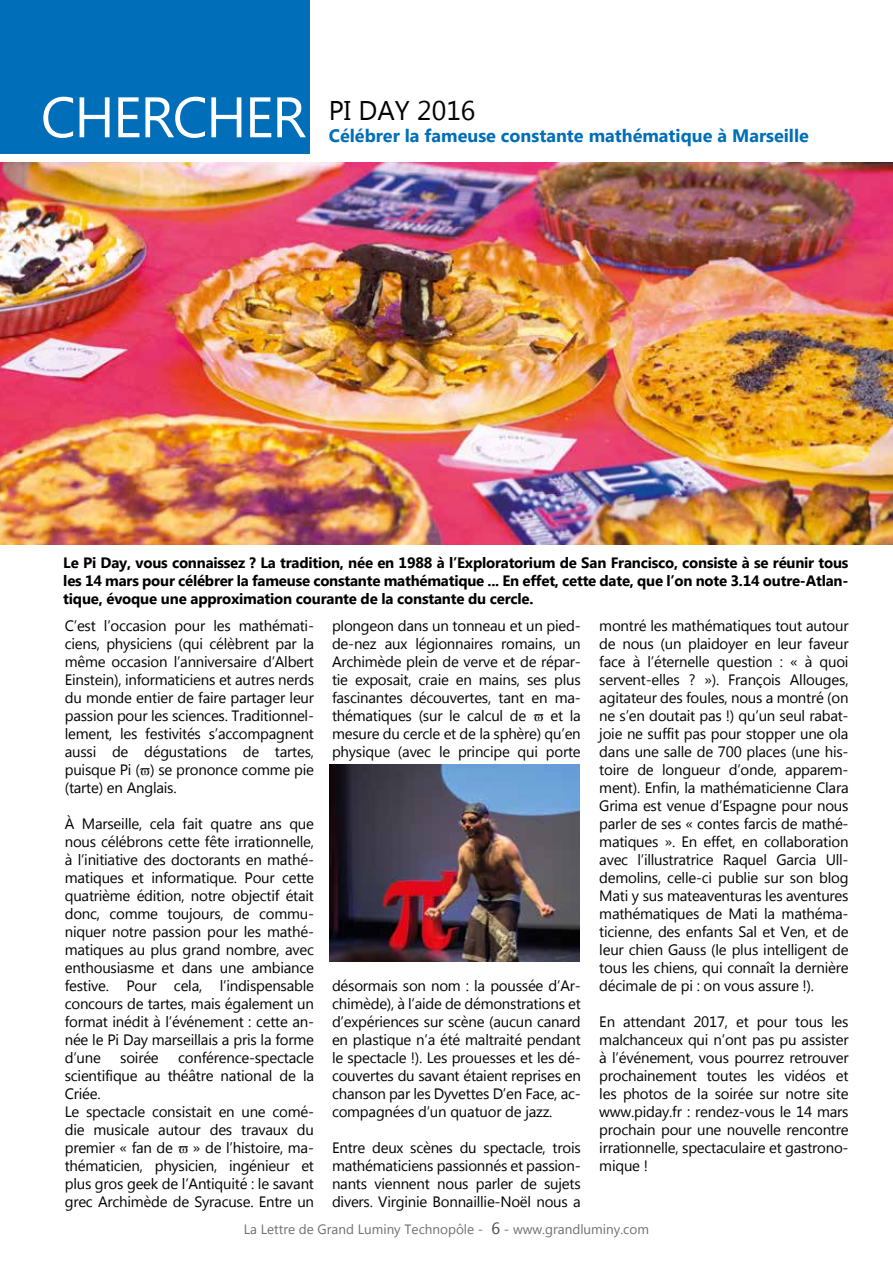
<style>
.page{position:relative;width:893px;height:1263px;background:#fff}
.page>*{position:absolute;margin:0;border:0;box-sizing:border-box;transform-origin:0 0}
.t1{font:57px "Microsoft New Tai Lue";letter-spacing:-.03em;color:#fff}
.t2{font:27px "Microsoft New Tai Lue";color:#000}
.t3{font:700 18px "Microsoft New Tai Lue";color:#006eb8}
.t4{font:15px/18px "Microsoft New Tai Lue";letter-spacing:-.015em;color:#000;text-align:justify}
.t5{font:700 15px/18px "Microsoft New Tai Lue";letter-spacing:-.015em;color:#000;text-align:justify}
.t6{font:13.5px "Microsoft New Tai Lue";color:#706f6f}
.s1{font-size:16.2px;color:#4a4a49}
</style>
<div class="page">
<img style="left:0;top:163px;width:893px;height:381px">
<img style="left:330px;top:764px;width:249px;height:197px">
<div style="left:0;top:0;width:310px;height:154px;background:#006eb8"></div>
<h1 class="t1" style="left:41px;top:84px;width:267px">CHERCHER</h1>
<h2 class="t2" style="left:329px;top:95px;width:148px">PI DAY 2016</h2>
<p class="t3" style="left:329px;top:125px;width:482px">Célébrer la fameuse constante mathématique à Marseille</p>
<p class="t5" style="left:63px;top:555px;width:787px">Le Pi Day, vous connaissez ? La tradition, née en 1988 à l’Exploratorium de San Francisco, consiste à se réunir tous les 14 mars pour célébrer la fameuse constante mathématique ... En effet, cette date, que l’on note 3.14 outre-Atlan&shy;tique, évoque une approximation courante de la constante du cercle.</p>
<p class="t4" style="left:65px;top:618px;width:251px">C’est l’occasion pour les mathémati&shy;ciens, physiciens (qui célèbrent par la même occasion l’anniversaire d’Albert Einstein), informaticiens et autres nerds du monde entier de faire partager leur passion pour les sciences. Traditionnel&shy;lement, les festivités s’accompagnent aussi de dégustations de tartes, puisque Pi ( ) se prononce comme pie (tarte) en Anglais.</p>
<p class="t4" style="left:65px;top:816px;width:251px">À Marseille, cela fait quatre ans que nous célébrons cette fête irrationnelle, à l’initiative des doctorants en mathé&shy;matiques et informatique. Pour cette quatrième édition, notre objectif était donc, comme toujours, de commu&shy;niquer notre passion pour les mathé&shy;matiques au plus grand nombre, avec enthousiasme et dans une ambiance festive. Pour cela, l’indispensable concours de tartes, mais également un format inédit à l’événement : cette an&shy;née le Pi Day marseillais a pris la forme d’une</p>
<p class="t4" style="left:65px;top:1050px;width:251px;text-align:left;text-indent:113px">conférence-spectacle scientifique au théâtre national de la<br>Criée.<br>Le spectacle consistait en une comé&shy;die musicale autour des travaux du premier « fan de</p>
<p class="t4" style="left:120px;top:1050px;width:40px">soirée</p>
<p class="t4" style="left:65px;top:1140px;width:251px;text-indent:128px">» de l’histoire, ma&shy;thématicien, physicien, ingénieur et plus gros geek de l’Antiquité : le savant grec Archimède de Syracuse. Entre un</p>
<p class="t4" style="left:332px;top:618px;width:250px">plongeon dans un tonneau et un pied&shy;de-nez aux légionnaires romains, un Archimède plein de verve et de répar&shy;tie exposait, craie en mains, ses plus fascinantes découvertes, tant en ma&shy;thématiques (sur le calcul de</p>
<p class="t4" style="left:332px;top:708px;width:250px;text-indent:218px">et la mesure du cercle et de la sphère) qu’en physique (avec le principe qui porte</p>
<p class="t4" style="left:332px;top:978px;width:250px">désormais son nom : la poussée d’Ar&shy;chimède), à l’aide de démonstrations et d’expériences sur scène (aucun canard en plastique n’a été maltraité pendant le spectacle !). Les prouesses et les dé&shy;couvertes du savant étaient reprises en chanson par les Dyvettes D’en Face, ac&shy;compagnées d’un quatuor de jazz.</p>
<p class="t4" style="left:332px;top:1140px;width:250px">Entre deux scènes du spectacle, trois mathématiciens passionnés et passion&shy;nants viennent nous parler de sujets divers. Virginie Bonnaillie-Noël nous a</p>
<p class="t4" style="left:599px;top:618px;width:251px">montré les mathématiques tout autour de nous (un plaidoyer en leur faveur face à l’éternelle question : « à quoi servent-elles ? »). François Allouges, agitateur des foules, nous a montré (on ne s’en doutait pas !) qu’un seul rabat&shy;joie ne suffit pas pour stopper une ola dans une salle de 700 places (une his&shy;toire de longueur d’onde, apparem&shy;ment). Enfin, la mathématicienne Clara Grima est venue d’Espagne pour nous parler de ses « contes farcis de mathé&shy;matiques ». En effet, en collaboration avec l’illustratrice Raquel Garcia Ull&shy;demolins, celle-ci publie sur son blog Mati y sus mateaventuras les aventures mathématiques de Mati la mathéma&shy;ticienne, des enfants Sal et Ven, et de leur chien Gauss (le plus intelligent de tous les chiens, qui connaît la dernière décimale de pi : on vous assure !).</p>
<p class="t4" style="left:599px;top:1014px;width:251px">En attendant 2017, et pour tous les malchanceux qui n’ont pas pu assister à l’événement, vous pourrez retrouver prochainement toutes les vidéos et les photos de la soirée sur notre site www.piday.fr : rendez-vous le 14 mars prochain pour une nouvelle rencontre irrationnelle, spectaculaire et gastrono&shy;mique !</p>
<p class="t6" style="left:244px;top:1221px;width:407px">La Lettre de Grand Luminy Technopôle - <span class="s1">6</span> - www.grandluminy.com</p>
</div>
